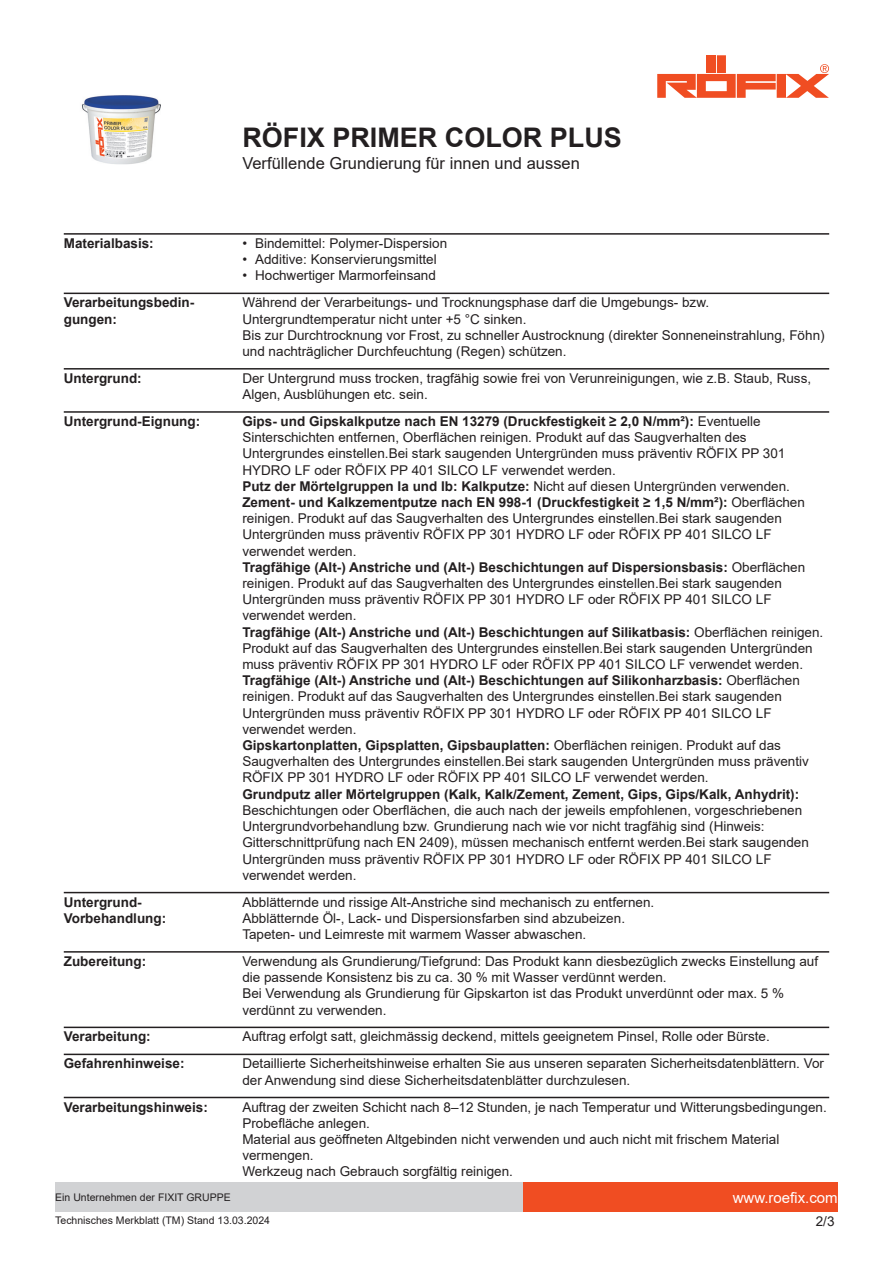
<style>
.page{position:relative;width:893px;height:1263px;background:#fff}
.page>*{position:absolute;margin:0;border:0;box-sizing:border-box;transform-origin:0 0}
.t1{font:700 27px "Arial";color:#231f20}
.t2{font:16.5px "Arial";color:#231f20}
.t3{font:15px "Arial";color:#fff}
.t4{font:13.5px/16.2px "Arial";color:#231f20}
.t5{font:700 13.5px/16.2px "Arial";color:#231f20}
.t6{font:10.5px "Arial";color:#231f20}
.s1{font-weight:700}
</style>
<div class="page">
<img style="left:82px;top:95px;width:79px;height:70px">
<div style="left:717px;top:55px;width:9px;height:18px;background:#f04d22"></div>
<div style="left:707px;top:55px;width:9px;height:18px;background:#f04d22"></div>
<svg style="left:657px;top:64px;width:172px;height:34px"></svg>
<div style="left:523px;top:1182px;width:315px;height:30px;background:#f04d22"></div>
<div style="left:55px;top:1182px;width:468px;height:30px;background:#d1d2d4"></div>
<hr style="left:64px;top:233px;width:765px;height:2px;background:#231f20">
<hr style="left:64px;top:293px;width:765px;height:1px;background:#231f20">
<hr style="left:64px;top:368px;width:765px;height:2px;background:#231f20">
<hr style="left:64px;top:411px;width:765px;height:2px;background:#231f20">
<hr style="left:64px;top:892px;width:765px;height:1px;background:#231f20">
<hr style="left:64px;top:951px;width:765px;height:2px;background:#231f20">
<hr style="left:64px;top:1026px;width:765px;height:2px;background:#231f20">
<hr style="left:64px;top:1054px;width:765px;height:1px;background:#231f20">
<hr style="left:64px;top:1097px;width:765px;height:1px;background:#231f20">
<h1 class="t1" style="left:242px;top:119px;width:381px">RÖFIX PRIMER COLOR PLUS</h1>
<p class="t2" style="left:242px;top:152px;width:339px">Verfüllende Grundierung für innen und aussen</p>
<p class="t5" style="left:64px;top:235px;width:92px">Materialbasis:</p>
<p class="t4" style="left:242px;top:235px;width:206px">• Bindemittel: Polymer-Dispersion</p>
<p class="t4" style="left:242px;top:251px;width:196px">• Additive: Konservierungsmittel</p>
<p class="t4" style="left:242px;top:267px;width:195px">• Hochwertiger Marmorfeinsand</p>
<p class="t5" style="left:64px;top:295px;width:132px">Verarbeitungsbedin&shy;gungen:</p>
<p class="t4" style="left:242px;top:294px;width:584px">Während der Verarbeitungs- und Trocknungsphase darf die Umgebungs- bzw.<br>Untergrundtemperatur nicht unter +5 °C sinken.<br>Bis zur Durchtrocknung vor Frost, zu schneller Austrocknung (direkter Sonneneinstrahlung, Föhn) und nachträglicher Durchfeuchtung (Regen) schützen.</p>
<p class="t5" style="left:64px;top:370px;width:79px">Untergrund:</p>
<p class="t4" style="left:242px;top:370px;width:570px">Der Untergrund muss trocken, tragfähig sowie frei von Verunreinigungen, wie z.B. Staub, Russ,<br>Algen, Ausblühungen etc. sein.</p>
<p class="t5" style="left:64px;top:413px;width:138px">Untergrund-Eignung:</p>
<p class="t4" style="left:242px;top:413px;width:582px"><span class="s1">Gips- und Gipskalkputze nach EN 13279 (Druckfestigkeit ≥ 2,0 N/mm²):</span> Eventuelle Sinterschichten entfernen, Oberflächen reinigen. Produkt auf das Saugverhalten des Untergrundes einstellen.Bei stark saugenden Untergründen muss präventiv RÖFIX PP 301<br>HYDRO LF oder RÖFIX PP 401 SILCO LF verwendet werden.<br><span class="s1">Putz der Mörtelgruppen Ia und Ib: Kalkputze:</span> Nicht auf diesen Untergründen verwenden.<br><span class="s1">Zement- und Kalkzementputze nach EN 998-1 (Druckfestigkeit ≥ 1,5 N/mm²):</span> Oberflächen reinigen. Produkt auf das Saugverhalten des Untergrundes einstellen.Bei stark saugenden Untergründen muss präventiv RÖFIX PP 301 HYDRO LF oder RÖFIX PP 401 SILCO LF verwendet werden.<br><span class="s1">Tragfähige (Alt-) Anstriche und (Alt-) Beschichtungen auf Dispersionsbasis:</span> Oberflächen reinigen. Produkt auf das Saugverhalten des Untergrundes einstellen.Bei stark saugenden Untergründen muss präventiv RÖFIX PP 301 HYDRO LF oder RÖFIX PP 401 SILCO LF verwendet werden.<br><span class="s1">Tragfähige (Alt-) Anstriche und (Alt-) Beschichtungen auf Silikatbasis:</span> Oberflächen reinigen.<br>Produkt auf das Saugverhalten des Untergrundes einstellen.Bei stark saugenden Untergründen muss präventiv RÖFIX PP 301 HYDRO LF oder RÖFIX PP 401 SILCO LF verwendet werden.<br><span class="s1">Tragfähige (Alt-) Anstriche und (Alt-) Beschichtungen auf Silikonharzbasis:</span> Oberflächen reinigen. Produkt auf das Saugverhalten des Untergrundes einstellen.Bei stark saugenden Untergründen muss präventiv RÖFIX PP 301 HYDRO LF oder RÖFIX PP 401 SILCO LF verwendet werden.<br><span class="s1">Gipskartonplatten, Gipsplatten, Gipsbauplatten:</span> Oberflächen reinigen. Produkt auf das Saugverhalten des Untergrundes einstellen.Bei stark saugenden Untergründen muss präventiv RÖFIX PP 301 HYDRO LF oder RÖFIX PP 401 SILCO LF verwendet werden.</p>
<p class="t5" style="left:242px;top:786px;width:558px">Grundputz aller Mörtelgruppen (Kalk, Kalk/Zement, Zement, Gips, Gips/Kalk, Anhydrit):</p>
<p class="t4" style="left:242px;top:802px;width:568px">Beschichtungen oder Oberflächen, die auch nach der jeweils empfohlenen, vorgeschriebenen Untergrundvorbehandlung bzw. Grundierung nach wie vor nicht tragfähig sind (Hinweis:<br>Gitterschnittprüfung nach EN 2409), müssen mechanisch entfernt werden.Bei stark saugenden Untergründen muss präventiv RÖFIX PP 301 HYDRO LF oder RÖFIX PP 401 SILCO LF verwendet werden.</p>
<p class="t5" style="left:64px;top:894px;width:104px">Untergrund-<br>Vorbehandlung:</p>
<p class="t4" style="left:242px;top:894px;width:413px">Abblätternde und rissige Alt-Anstriche sind mechanisch zu entfernen.<br>Abblätternde Öl-, Lack- und Dispersionsfarben sind abzubeizen.<br>Tapeten- und Leimreste mit warmem Wasser abwaschen.</p>
<p class="t5" style="left:64px;top:953px;width:84px">Zubereitung:</p>
<p class="t4" style="left:242px;top:953px;width:577px">Verwendung als Grundierung/Tiefgrund: Das Produkt kann diesbezüglich zwecks Einstellung auf die passende Konsistenz bis zu ca. 30 % mit Wasser verdünnt werden.<br>Bei Verwendung als Grundierung für Gipskarton ist das Produkt unverdünnt oder max. 5 % verdünnt zu verwenden.</p>
<p class="t5" style="left:64px;top:1029px;width:89px">Verarbeitung:</p>
<p class="t4" style="left:242px;top:1028px;width:529px">Auftrag erfolgt satt, gleichmässig deckend, mittels geeignetem Pinsel, Rolle oder Bürste.</p>
<p class="t5" style="left:64px;top:1056px;width:122px">Gefahrenhinweise:</p>
<p class="t4" style="left:242px;top:1055px;width:583px">Detaillierte Sicherheitshinweise erhalten Sie aus unseren separaten Sicherheitsdatenblättern. Vor der Anwendung sind diese Sicherheitsdatenblätter durchzulesen.</p>
<p class="t5" style="left:64px;top:1099px;width:146px">Verarbeitungshinweis:</p>
<p class="t4" style="left:242px;top:1099px;width:586px">Auftrag der zweiten Schicht nach 8–12 Stunden, je nach Temperatur und Witterungsbedingungen.<br>Probefläche anlegen.<br>Material aus geöffneten Altgebinden nicht verwenden und auch nicht mit frischem Material vermengen.<br>Werkzeug nach Gebrauch sorgfältig reinigen.</p>
<p class="t6" style="left:55px;top:1190px;width:177px">Ein Unternehmen der FIXIT GRUPPE</p>
<p class="t3" style="left:733px;top:1187px;width:107px">www.roefix.com</p>
<p class="t6" style="left:55px;top:1213px;width:216px">Technisches Merkblatt (TM) Stand 13.03.2024</p>
<p class="t4" style="left:816px;top:1213px;width:20px">2/3</p>
</div>
